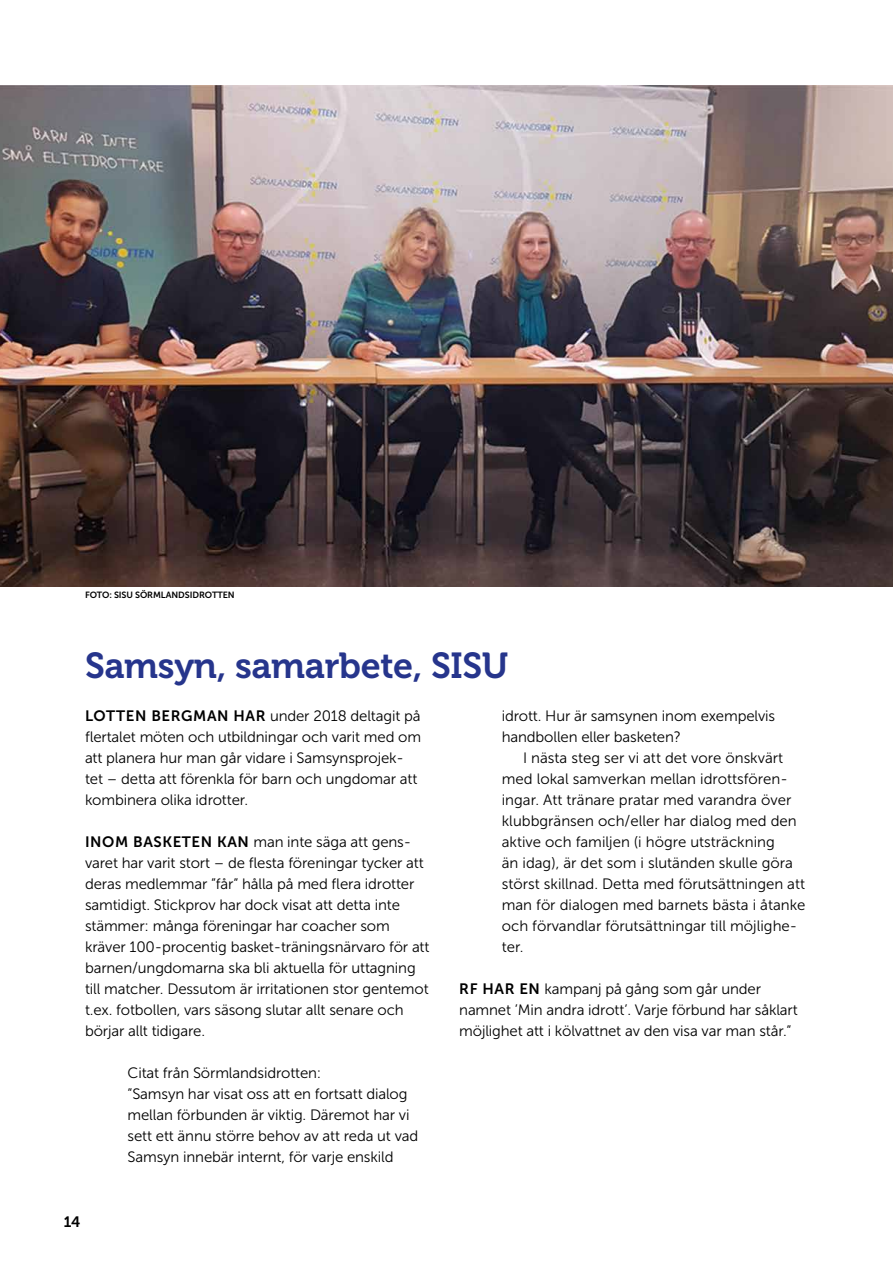
<style>
.page{position:relative;width:893px;height:1263px;background:#fff}
.page>*{position:absolute;margin:0;border:0;box-sizing:border-box;transform-origin:0 0}
.t1{font:36px "Museo 700";letter-spacing:-.01em;color:#26358c}
.t2{font:15px/21px "Museo Sans 300";letter-spacing:-.01em;color:#000}
.t3{font:15px "Museo Sans 700";color:#000}
.t4{font:9px "Museo Sans 700";letter-spacing:-.01em;color:#000}
.s1{font-family:"Museo Sans 700"}
</style>
<div class="page">
<img style="left:0;top:85px;width:893px;height:502px">
<p class="t4" style="left:85px;top:590px;width:151px">FOTO: SISU SÖRMLANDSIDROTTEN</p>
<h1 class="t1" style="left:85px;top:645px;width:425px">Samsyn, samarbete, SISU</h1>
<p class="t2" style="left:85px;top:706px;width:338px"><span class="s1">LOTTEN BERGMAN HAR</span> under 2018 deltagit på flertalet möten och utbildningar och varit med om att planera hur man går vidare i Samsynsprojek&shy;tet – detta att förenkla för barn och ungdomar att kombinera olika idrotter.</p>
<p class="t2" style="left:85px;top:832px;width:346px"><span class="s1">INOM BASKETEN KAN</span> man inte säga att gens&shy;varet har varit stort – de flesta föreningar tycker att deras medlemmar ”får” hålla på med flera idrotter samtidigt. Stickprov har dock visat att detta inte stämmer: många föreningar har coacher som kräver 100-procentig basket-träningsnärvaro för att barnen/ungdomarna ska bli aktuella för uttagning till matcher. Dessutom är irritationen stor gentemot t.ex. fotbollen, vars säsong slutar allt senare och börjar allt tidigare.</p>
<p class="t2" style="left:128px;top:1063px;width:292px">Citat från Sörmlandsidrotten:<br>”Samsyn har visat oss att en fortsatt dialog mellan förbunden är viktig. Däremot har vi sett ett ännu större behov av att reda ut vad Samsyn innebär internt, för varje enskild</p>
<p class="t2" style="left:502px;top:706px;width:275px">idrott. Hur är samsynen inom exempelvis handbollen eller basketen?</p>
<p class="t2" style="left:502px;top:748px;width:305px;text-indent:21px">I nästa steg ser vi att det vore önskvärt med lokal samverkan mellan idrottsfören&shy;ingar. Att tränare pratar med varandra över klubbgränsen och/eller har dialog med den aktive och familjen (i högre utsträckning<br>än idag), är det som i slutänden skulle göra störst skillnad. Detta med förutsättningen att man för dialogen med barnets bästa i åtanke och förvandlar förutsättningar till möjlighe&shy;ter.</p>
<p class="t2" style="left:459px;top:979px;width:340px"><span class="s1">RF HAR EN</span> kampanj på gång som går under namnet ’Min andra idrott’. Varje förbund har såklart möjlighet att i kölvattnet av den visa var man står.”</p>
<p class="t3" style="left:64px;top:1214px;width:18px">14</p>
</div>
